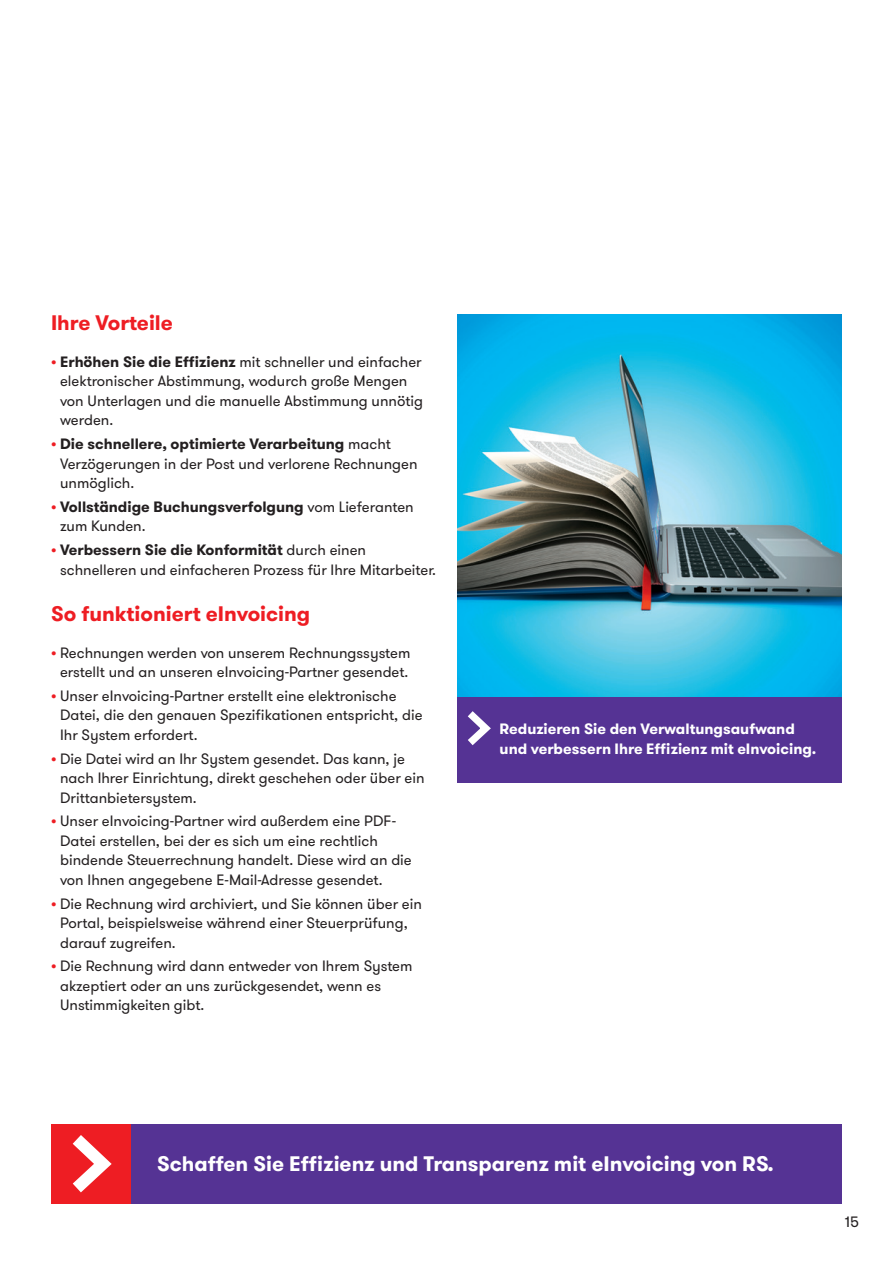
<style>
.page{position:relative;width:893px;height:1263px;background:#fff}
.page>*{position:absolute;margin:0;border:0;box-sizing:border-box;transform-origin:0 0}
.t1{font:700 21px "GT Walsheim Pro";color:#fff}
.t2{font:700 21px "GT Walsheim Pro";color:#ee1d23}
.t3{font:15px/19.5px "GT Walsheim Pro";color:#231f20}
.t4{font:700 15px/19.5px "GT Walsheim Pro";color:#fff}
.t5{font:700 15px/19.5px "GT Walsheim Pro";color:#231f20}
.s1{font-weight:700;color:#ee1d23}
.s2{font-weight:700}
.s3{color:#ee1d23}
.s4{font-weight:400}
</style>
<div class="page">
<img style="left:457px;top:315px;width:385px;height:382px">
<div style="left:129px;top:1124px;width:713px;height:79px;background:#553394"></div>
<div style="left:51px;top:1124px;width:79px;height:79px;background:#ee1d23"></div>
<svg style="left:60px;top:1135px;width:60px;height:69px"></svg>
<div style="left:457px;top:697px;width:385px;height:85px;background:#553394"></div>
<svg style="left:467px;top:711px;width:24px;height:35px"></svg>
<h1 class="t2" style="left:51px;top:309px;width:124px">Ihre Vorteile</h1>
<p class="t3" style="left:60px;top:352px;width:364px;text-indent:-9px"><span class="s1">•</span> <span class="s2">Erhöhen Sie die Effizienz</span> mit schneller und einfacher elektronischer Abstimmung, wodurch große Mengen von Unterlagen und die manuelle Abstimmung unnötig werden.</p>
<p class="t3" style="left:60px;top:435px;width:359px;text-indent:-9px"><span class="s1">•</span> <span class="s2">Die schnellere, optimierte Verarbeitung</span> macht<br>Verzögerungen in der Post und verlorene Rechnungen unmöglich.</p>
<p class="t5" style="left:60px;top:497px;width:355px;text-indent:-9px"><span class="s3">•</span> Vollständige Buchungsverfolgung <span class="s4">vom Lieferanten zum Kunden.</span></p>
<p class="t3" style="left:60px;top:541px;width:377px;text-indent:-9px"><span class="s1">•</span> <span class="s2">Verbessern Sie die Konformität</span> durch einen schnelleren und einfacheren Prozess für Ihre Mitarbeiter.</p>
<h1 class="t2" style="left:51px;top:600px;width:261px">So funktioniert eInvoicing</h1>
<p class="t3" style="left:51px;top:643px;width:361px;text-align:center"><span class="s1">•</span> Rechnungen werden von unserem Rechnungssystem erstellt und an unseren eInvoicing-Partner gesendet.</p>
<p class="t3" style="left:60px;top:686px;width:364px;text-indent:-9px"><span class="s1">•</span> Unser eInvoicing-Partner erstellt eine elektronische<br>Datei, die den genauen Spezifikationen entspricht, die<br>Ihr System erfordert.</p>
<p class="t3" style="left:60px;top:749px;width:366px;text-indent:-9px"><span class="s1">•</span> Die Datei wird an Ihr System gesendet. Das kann, je nach Ihrer Einrichtung, direkt geschehen oder über ein<br>Drittanbietersystem.</p>
<p class="t3" style="left:60px;top:812px;width:353px;text-indent:-9px"><span class="s1">•</span> Unser eInvoicing-Partner wird außerdem eine PDF-Datei erstellen, bei der es sich um eine rechtlich bindende Steuerrechnung handelt. Diese wird an die von Ihnen angegebene E-Mail-Adresse gesendet.</p>
<p class="t3" style="left:60px;top:894px;width:363px;text-indent:-9px"><span class="s1">•</span> Die Rechnung wird archiviert, und Sie können über ein<br>Portal, beispielsweise während einer Steuerprüfung, darauf zugreifen.</p>
<p class="t3" style="left:60px;top:957px;width:354px;text-indent:-9px"><span class="s1">•</span> Die Rechnung wird dann entweder von Ihrem System akzeptiert oder an uns zurückgesendet, wenn es<br>Unstimmigkeiten gibt.</p>
<p class="t4" style="left:500px;top:719px;width:318px">Reduzieren Sie den Verwaltungsaufwand und verbessern Ihre Effizienz mit eInvoicing.</p>
<h1 class="t1" style="left:157px;top:1150px;width:618px">Schaffen Sie Effizienz und Transparenz mit eInvoicing von RS.</h1>
<p class="t3" style="left:845px;top:1213px;width:16px">15</p>
</div>
